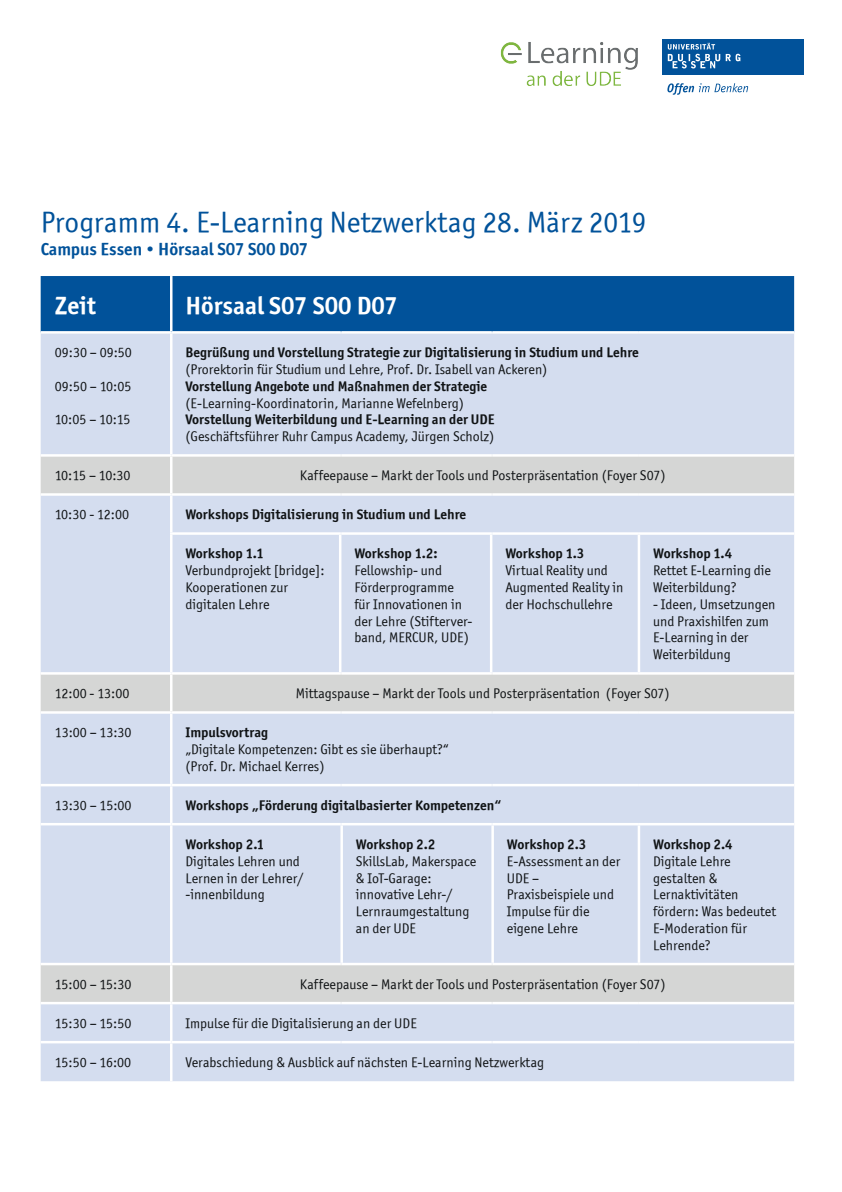
<style>
.page{position:relative;width:842px;height:1192px;background:#fff}
.page>*{position:absolute;margin:0;border:0;box-sizing:border-box;transform-origin:0 0}
.t1{font:29.5px "Officina Sans ITCTT Book";color:#01529a}
.t2{font:25px "Officina Sans ITCTT Bold";color:#fff}
.t3{font:17.65px "Officina Sans ITCTT Bold";color:#01529a}
.t4{font:14px/16.8px "Officina Sans ITCTT Book";color:#101315}
.t5{font:14px "Officina Sans ITCTT Bold";color:#101315}
</style>
<div class="page">
<div style="left:41px;top:276px;width:753px;height:55px;background:#01529a"></div>
<div style="left:41px;top:334px;width:753px;height:747px;background:#d4ddef"></div>
<svg style="left:41px;top:457px;width:753px;height:545px;background:#d4dbea"></svg>
<div style="left:172px;top:535px;width:622px;height:137px;background:#d4ddef"></div>
<hr style="left:170px;top:276px;width:2px;height:55px;background:#fff">
<hr style="left:170px;top:334px;width:2px;height:120px;background:#fff">
<hr style="left:170px;top:457px;width:2px;height:36px;background:#fff">
<hr style="left:170px;top:496px;width:2px;height:36px;background:#fff">
<hr style="left:170px;top:532px;width:170px;height:3px;background:#fff">
<hr style="left:170px;top:535px;width:2px;height:137px;background:#fff">
<hr style="left:339px;top:535px;width:2px;height:137px;background:#fff">
<hr style="left:342px;top:532px;width:149px;height:3px;background:#fff">
<hr style="left:490px;top:535px;width:2px;height:137px;background:#fff">
<hr style="left:493px;top:532px;width:146px;height:3px;background:#fff">
<hr style="left:639px;top:532px;width:155px;height:3px;background:#fff">
<hr style="left:638px;top:535px;width:2px;height:137px;background:#fff">
<hr style="left:170px;top:714px;width:2px;height:70px;background:#fff">
<svg style="left:41px;top:672px;width:753px;height:42px;background:#d9dad9"></svg>
<hr style="left:493px;top:711px;width:146px;height:3px;background:#fff">
<hr style="left:639px;top:711px;width:155px;height:3px;background:#fff">
<hr style="left:41px;top:784px;width:130px;height:2px;background:#fff">
<hr style="left:171px;top:784px;width:169px;height:2px;background:#fff">
<hr style="left:170px;top:786px;width:2px;height:37px;background:#fff">
<hr style="left:342px;top:784px;width:149px;height:2px;background:#fff">
<hr style="left:493px;top:784px;width:146px;height:2px;background:#fff">
<hr style="left:639px;top:784px;width:155px;height:2px;background:#fff">
<hr style="left:41px;top:823px;width:130px;height:2px;background:#fff">
<hr style="left:171px;top:823px;width:169px;height:2px;background:#fff">
<hr style="left:170px;top:825px;width:2px;height:138px;background:#fff">
<hr style="left:342px;top:823px;width:149px;height:2px;background:#fff">
<hr style="left:340px;top:825px;width:3px;height:138px;background:#fff">
<hr style="left:493px;top:823px;width:146px;height:2px;background:#fff">
<hr style="left:491px;top:825px;width:3px;height:138px;background:#fff">
<hr style="left:639px;top:823px;width:155px;height:2px;background:#fff">
<hr style="left:638px;top:825px;width:2px;height:138px;background:#fff">
<hr style="left:41px;top:963px;width:130px;height:2px;background:#fff">
<hr style="left:171px;top:963px;width:169px;height:2px;background:#fff">
<hr style="left:170px;top:965px;width:2px;height:37px;background:#fff">
<hr style="left:342px;top:963px;width:149px;height:2px;background:#fff">
<hr style="left:493px;top:963px;width:146px;height:2px;background:#fff">
<hr style="left:639px;top:963px;width:155px;height:2px;background:#fff">
<hr style="left:41px;top:1002px;width:130px;height:2px;background:#fff">
<hr style="left:171px;top:1002px;width:169px;height:2px;background:#fff">
<hr style="left:170px;top:1004px;width:2px;height:37px;background:#fff">
<hr style="left:342px;top:1002px;width:149px;height:2px;background:#fff">
<hr style="left:493px;top:1002px;width:146px;height:2px;background:#fff">
<hr style="left:639px;top:1002px;width:155px;height:2px;background:#fff">
<hr style="left:41px;top:1041px;width:130px;height:2px;background:#fff">
<hr style="left:171px;top:1041px;width:169px;height:2px;background:#fff">
<hr style="left:170px;top:1043px;width:2px;height:38px;background:#fff">
<hr style="left:342px;top:1041px;width:149px;height:2px;background:#fff">
<hr style="left:493px;top:1041px;width:146px;height:2px;background:#fff">
<hr style="left:639px;top:1041px;width:155px;height:2px;background:#fff">
<hr style="left:41px;top:454px;width:130px;height:3px;background:#fff">
<hr style="left:171px;top:454px;width:169px;height:3px;background:#fff">
<hr style="left:342px;top:454px;width:149px;height:3px;background:#fff">
<hr style="left:493px;top:454px;width:146px;height:3px;background:#fff">
<hr style="left:639px;top:454px;width:155px;height:3px;background:#fff">
<hr style="left:41px;top:493px;width:130px;height:3px;background:#fff">
<hr style="left:171px;top:493px;width:169px;height:3px;background:#fff">
<hr style="left:342px;top:493px;width:149px;height:3px;background:#fff">
<hr style="left:493px;top:493px;width:146px;height:3px;background:#fff">
<hr style="left:639px;top:493px;width:155px;height:3px;background:#fff">
<svg style="left:667px;top:83px;width:81px;height:12px"></svg>
<div style="left:662px;top:39px;width:142px;height:36px;background:#01529a"></div>
<svg style="left:668px;top:43px;width:72px;height:26px"></svg>
<img style="left:500px;top:42px;width:138px;height:44px">
<h1 class="t1" style="left:41px;top:205px;width:607px">Programm 4. E-Learning Netzwerktag 28. März 2019</h1>
<p class="t3" style="left:41px;top:238px;width:269px">Campus Essen • Hörsaal S07 S00 D07</p>
<h2 class="t2" style="left:55px;top:290px;width:43px">Zeit</h2>
<h2 class="t2" style="left:185px;top:290px;width:214px">Hörsaal S07 S00 D07</h2>
<p class="t4" style="left:55px;top:344px;width:79px">09:30 – 09:50</p>
<p class="t4" style="left:55px;top:378px;width:78px">09:50 – 10:05</p>
<p class="t4" style="left:55px;top:411px;width:77px">10:05 – 10:15</p>
<p class="t5" style="left:185px;top:344px;width:455px">Begrüßung und Vorstellung Strategie zur Digitalisierung in Studium und Lehre</p>
<p class="t4" style="left:185px;top:361px;width:364px">(Prorektorin für Studium und Lehre, Prof. Dr. Isabell van Ackeren)</p>
<p class="t5" style="left:185px;top:377px;width:303px">Vorstellung Angebote und Maßnahmen der Strategie</p>
<p class="t4" style="left:185px;top:394px;width:280px">(E-Learning-Koordinatorin, Marianne Wefelnberg)</p>
<p class="t5" style="left:185px;top:411px;width:311px">Vorstellung Weiterbildung und E-Learning an der UDE</p>
<p class="t4" style="left:185px;top:428px;width:310px">(Geschäftsführer Ruhr Campus Academy, Jürgen Scholz)</p>
<p class="t4" style="left:55px;top:467px;width:77px">10:15 – 10:30</p>
<p class="t4" style="left:300px;top:467px;width:367px">Kaffeepause – Markt der Tools und Posterpräsentation (Foyer S07)</p>
<p class="t4" style="left:55px;top:506px;width:76px">10:30 - 12:00</p>
<p class="t5" style="left:185px;top:506px;width:282px">Workshops Digitalisierung in Studium und Lehre</p>
<p class="t5" style="left:185px;top:545px;width:80px">Workshop 1.1</p>
<p class="t4" style="left:185px;top:562px;width:141px">Verbundprojekt [bridge]:<br>Kooperationen zur digitalen Lehre</p>
<p class="t5" style="left:354px;top:545px;width:85px">Workshop 1.2:</p>
<p class="t4" style="left:354px;top:562px;width:120px">Fellowship- und<br>Förderprogramme für Innovationen in der Lehre (Stifterver&shy;band, MERCUR, UDE)</p>
<p class="t5" style="left:505px;top:545px;width:81px">Workshop 1.3</p>
<p class="t4" style="left:505px;top:562px;width:120px">Virtual Reality und<br>Augmented Reality in der Hochschullehre</p>
<p class="t5" style="left:653px;top:545px;width:81px">Workshop 1.4</p>
<p class="t4" style="left:653px;top:562px;width:119px">Rettet E-Learning die<br>Weiterbildung?</p>
<p class="t4" style="left:653px;top:596px;width:124px">- Ideen, Umsetzungen und Praxishilfen zum<br>E-Learning in der<br>Weiterbildung</p>
<p class="t4" style="left:55px;top:685px;width:76px">12:00 - 13:00</p>
<p class="t4" style="left:296px;top:685px;width:375px">Mittagspause – Markt der Tools und Posterpräsentation (Foyer S07)</p>
<p class="t4" style="left:55px;top:724px;width:78px">13:00 – 13:30</p>
<p class="t5" style="left:185px;top:724px;width:84px">Impulsvortrag</p>
<p class="t4" style="left:185px;top:741px;width:265px">„Digitale Kompetenzen: Gibt es sie überhaupt?“ (Prof. Dr. Michael Kerres)</p>
<p class="t4" style="left:55px;top:797px;width:78px">13:30 – 15:00</p>
<p class="t5" style="left:185px;top:797px;width:317px">Workshops „Förderung digitalbasierter Kompetenzen“</p>
<p class="t5" style="left:185px;top:836px;width:80px">Workshop 2.1</p>
<p class="t4" style="left:185px;top:853px;width:120px">Digitales Lehren und<br>Lernen in der Lehrer/ -innenbildung</p>
<p class="t5" style="left:356px;top:836px;width:81px">Workshop 2.2</p>
<p class="t4" style="left:356px;top:853px;width:122px">SkillsLab, Makerspace &amp; IoT-Garage: innovative Lehr-/<br>Lernraumgestaltung an der UDE</p>
<p class="t5" style="left:507px;top:836px;width:81px">Workshop 2.3</p>
<p class="t4" style="left:507px;top:853px;width:115px">E-Assessment an der<br>UDE –<br>Praxisbeispiele und<br>Impulse für die eigene Lehre</p>
<p class="t5" style="left:653px;top:836px;width:81px">Workshop 2.4</p>
<p class="t4" style="left:653px;top:853px;width:124px">Digitale Lehre gestalten &amp;<br>Lernaktivitäten fördern: Was bedeutet<br>E-Moderation für<br>Lehrende?</p>
<p class="t4" style="left:55px;top:976px;width:78px">15:00 – 15:30</p>
<p class="t4" style="left:300px;top:976px;width:367px">Kaffeepause – Markt der Tools und Posterpräsentation (Foyer S07)</p>
<p class="t4" style="left:55px;top:1015px;width:78px">15:30 – 15:50</p>
<p class="t4" style="left:185px;top:1015px;width:233px">Impulse für die Digitalisierung an der UDE</p>
<p class="t4" style="left:55px;top:1054px;width:78px">15:50 – 16:00</p>
<p class="t4" style="left:185px;top:1054px;width:360px">Verabschiedung &amp; Ausblick auf nächsten E-Learning Netzwerktag</p>
</div>
